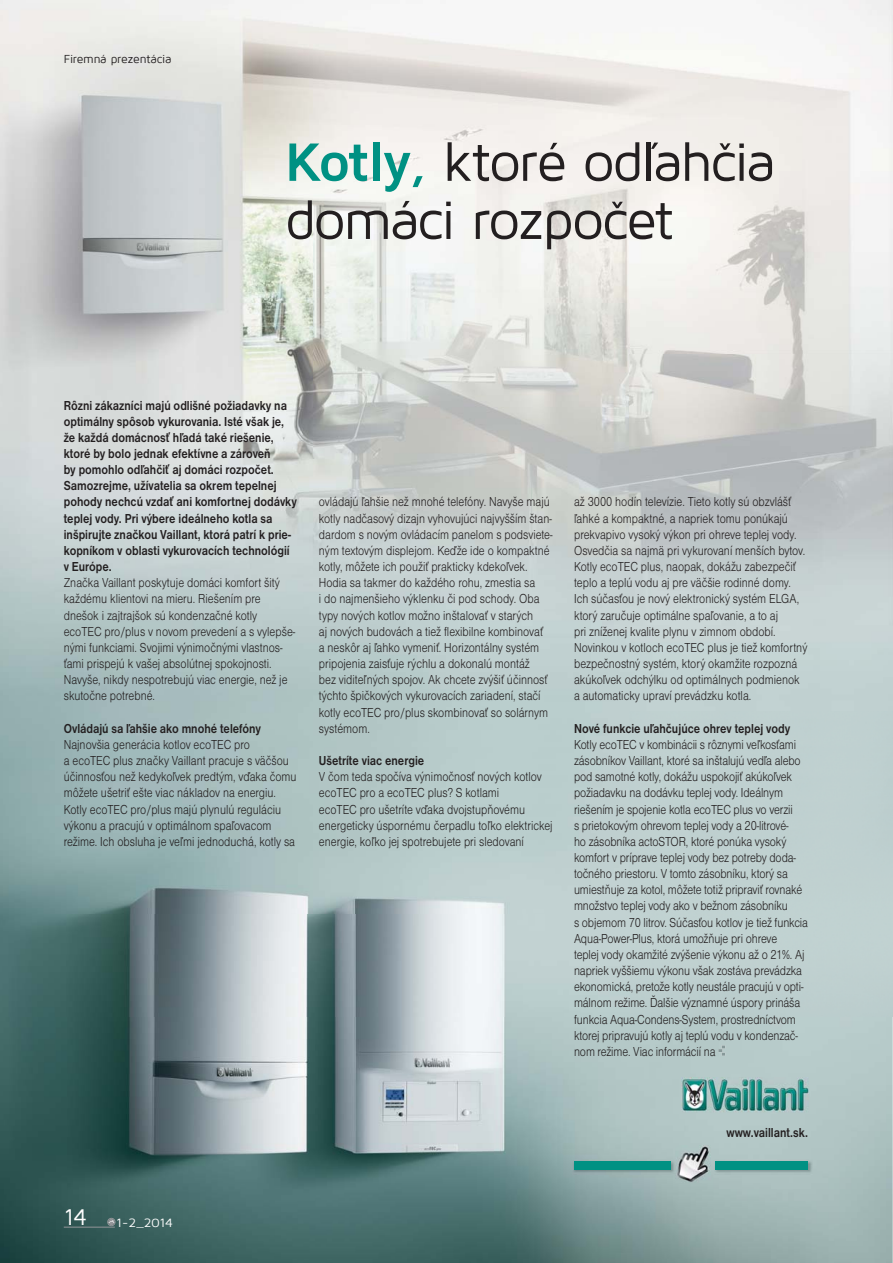
<style>
.page{position:relative;width:893px;height:1263px;background:#fff}
.page>*{position:absolute;margin:0;border:0;box-sizing:border-box;transform-origin:0 0}
.t1{font:55.95px/58.1px "Maven Pro";letter-spacing:-.04em;color:#231f20}
.t2{font:13.5px/16.2px "Nimbus San DEE Ligh";color:#231f20;scale:.85 1}
.t3{font:700 13.5px/16.2px "Nimbus San DEE";color:#231f20;scale:.85 1}
.t4{font:12.45px "Maven Pro";color:#fff;scale:1.09 1}
.t5{font:12px "Maven Pro";letter-spacing:-.02em;color:#231f20}
.s1{font-weight:700;color:#009183}
.s2{font-size:23.4px}
</style>
<div class="page">
<img style="left:0;top:0;width:893px;height:1263px">
<img style="left:891px;top:0;width:2px;height:1017px">
<svg style="left:718px;top:1045px;width:7px;height:11px"></svg>
<img style="left:714px;top:1159px;width:98px;height:15px">
<div style="left:716px;top:1161px;width:92px;height:9px;background:#009183"></div>
<img style="left:675px;top:1145px;width:35px;height:37px">
<img style="left:572px;top:1159px;width:103px;height:15px">
<div style="left:574px;top:1161px;width:97px;height:9px;background:#009183"></div>
<svg style="left:719px;top:143px;width:11px;height:7px"></svg>
<svg style="left:651px;top:143px;width:7px;height:6px"></svg>
<svg style="left:612px;top:202px;width:11px;height:6px"></svg>
<img style="left:681px;top:1077px;width:128px;height:35px">
<hr style="left:64px;top:1227px;width:51px;height:1px;background:#939598">
<svg style="left:108px;top:1219px;width:7px;height:6px"></svg>
<div style="left:108px;top:1218px;width:7px;height:8px;border:1px solid #939598;border-radius:50%"></div>
<p class="t5" style="left:64px;top:53px;width:109px">Firemná prezentácia</p>
<h1 class="t1" style="left:285px;top:134px;width:492px"><span class="s1">Kotly,</span> ktoré odlahcia domáci rozpocet</h1>
<p class="t3" style="left:64px;top:397px;width:276px">Rôzni zákazníci majú odlišné požiadavky na optimálny spôsob vykurovania. Isté však je, že každá domácnosť hľadá také riešenie, ktoré by bolo jednak efektívne a zároveň<br>by pomohlo odľahčiť aj domáci rozpočet.<br>Samozrejme, užívatelia sa okrem tepelnej pohody nechcú vzdať ani komfortnej dodávky teplej vody. Pri výbere ideálneho kotla sa inšpirujte značkou Vaillant, ktorá patrí k prie&shy;kopníkom v oblasti vykurovacích technológií v Európe.</p>
<p class="t2" style="left:64px;top:576px;width:274px">Značka Vaillant poskytuje domáci komfort šitý každému klientovi na mieru. Riešením pre dnešok i zajtrajšok sú kondenzačné kotly ecoTEC pro/plus v novom prevedení a s vylepše&shy;nými funkciami. Svojimi výnimočnými vlastnos&shy;ťami prispejú k vašej absolútnej spokojnosti.<br>Navyše, nikdy nespotrebujú viac energie, než je skutočne potrebné.</p>
<p class="t3" style="left:64px;top:720px;width:234px">Ovládajú sa ľahšie ako mnohé telefóny</p>
<p class="t2" style="left:64px;top:737px;width:275px">Najnovšia generácia kotlov ecoTEC pro<br>a ecoTEC plus značky Vaillant pracuje s väčšou účinnosťou než kedykoľvek predtým, vďaka čomu môžete ušetriť ešte viac nákladov na energiu.<br>Kotly ecoTEC pro/plus majú plynulú reguláciu výkonu a pracujú v optimálnom spaľovacom režime. Ich obsluha je veľmi jednoduchá, kotly sa</p>
<p class="t2" style="left:319px;top:495px;width:276px">ovládajú ľahšie než mnohé telefóny. Navyše majú kotly nadčasový dizajn vyhovujúci najvyšším štan&shy;dardom s novým ovládacím panelom s podsviete&shy;ným textovým displejom. Keďže ide o kompaktné kotly, môžete ich použiť prakticky kdekoľvek.<br>Hodia sa takmer do každého rohu, zmestia sa<br>i do najmenšieho výklenku či pod schody. Oba typy nových kotlov možno inštalovať v starých<br>aj nových budovách a tiež flexibilne kombinovať<br>a neskôr aj ľahko vymeniť. Horizontálny systém pripojenia zaisťuje rýchlu a dokonalú montáž<br>bez viditeľných spojov. Ak chcete zvýšiť účinnosť týchto špičkových vykurovacích zariadení, stačí kotly ecoTEC pro/plus skombinovať so solárnym systémom.</p>
<p class="t3" style="left:319px;top:753px;width:125px">Ušetríte viac energie</p>
<p class="t2" style="left:319px;top:770px;width:276px">V čom teda spočíva výnimočnosť nových kotlov ecoTEC pro a ecoTEC plus? S kotlami<br>ecoTEC pro ušetríte vďaka dvojstupňovému energeticky úspornému čerpadlu toľko elektrickej energie, koľko jej spotrebujete pri sledovaní</p>
<p class="t2" style="left:574px;top:495px;width:276px">až 3000 hodín televízie. Tieto kotly sú obzvlášť ľahké a kompaktné, a napriek tomu ponúkajú prekvapivo vysoký výkon pri ohreve teplej vody.<br>Osvedčia sa najmä pri vykurovaní menších bytov.<br>Kotly ecoTEC plus, naopak, dokážu zabezpečiť teplo a teplú vodu aj pre väčšie rodinné domy.<br>Ich súčasťou je nový elektronický systém ELGA, ktorý zaručuje optimálne spaľovanie, a to aj<br>pri zníženej kvalite plynu v zimnom období.<br>Novinkou v kotloch ecoTEC plus je tiež komfortný bezpečnostný systém, ktorý okamžite rozpozná akúkoľvek odchýlku od optimálnych podmienok a automaticky upraví prevádzku kotla.</p>
<p class="t3" style="left:574px;top:720px;width:256px">Nové funkcie uľahčujúce ohrev teplej vody</p>
<p class="t2" style="left:574px;top:737px;width:277px">Kotly ecoTEC v kombinácii s rôznymi veľkosťami zásobníkov Vaillant, ktoré sa inštalujú vedľa alebo pod samotné kotly, dokážu uspokojiť akúkoľvek požiadavku na dodávku teplej vody. Ideálnym riešením je spojenie kotla ecoTEC plus vo verzii<br>s prietokovým ohrevom teplej vody a 20-litrové-<br>ho zásobníka actoSTOR, ktoré ponúka vysoký komfort v príprave teplej vody bez potreby doda&shy;točného priestoru. V tomto zásobníku, ktorý sa umiestňuje za kotol, môžete totiž pripraviť rovnaké množstvo teplej vody ako v bežnom zásobníku<br>s objemom 70 litrov. Súčasťou kotlov je tiež funkcia Aqua-Power-Plus, ktorá umožňuje pri ohreve<br>teplej vody okamžité zvýšenie výkonu až o 21%. Aj napriek vyššiemu výkonu však zostáva prevádzka ekonomická, pretože kotly neustále pracujú v opti&shy;málnom režime. Ďalšie významné úspory prináša funkcia Aqua-Condens-System, prostredníctvom ktorej pripravujú kotly aj teplú vodu v kondenzač&shy;nom režime. Viac informácií na</p>
<p class="t3" style="left:726px;top:1124px;width:97px">www.vaillant.sk.</p>
<p class="t4" style="left:64px;top:1216px;width:102px"><span class="s2">14</span> 1-2_2014</p>
</div>
